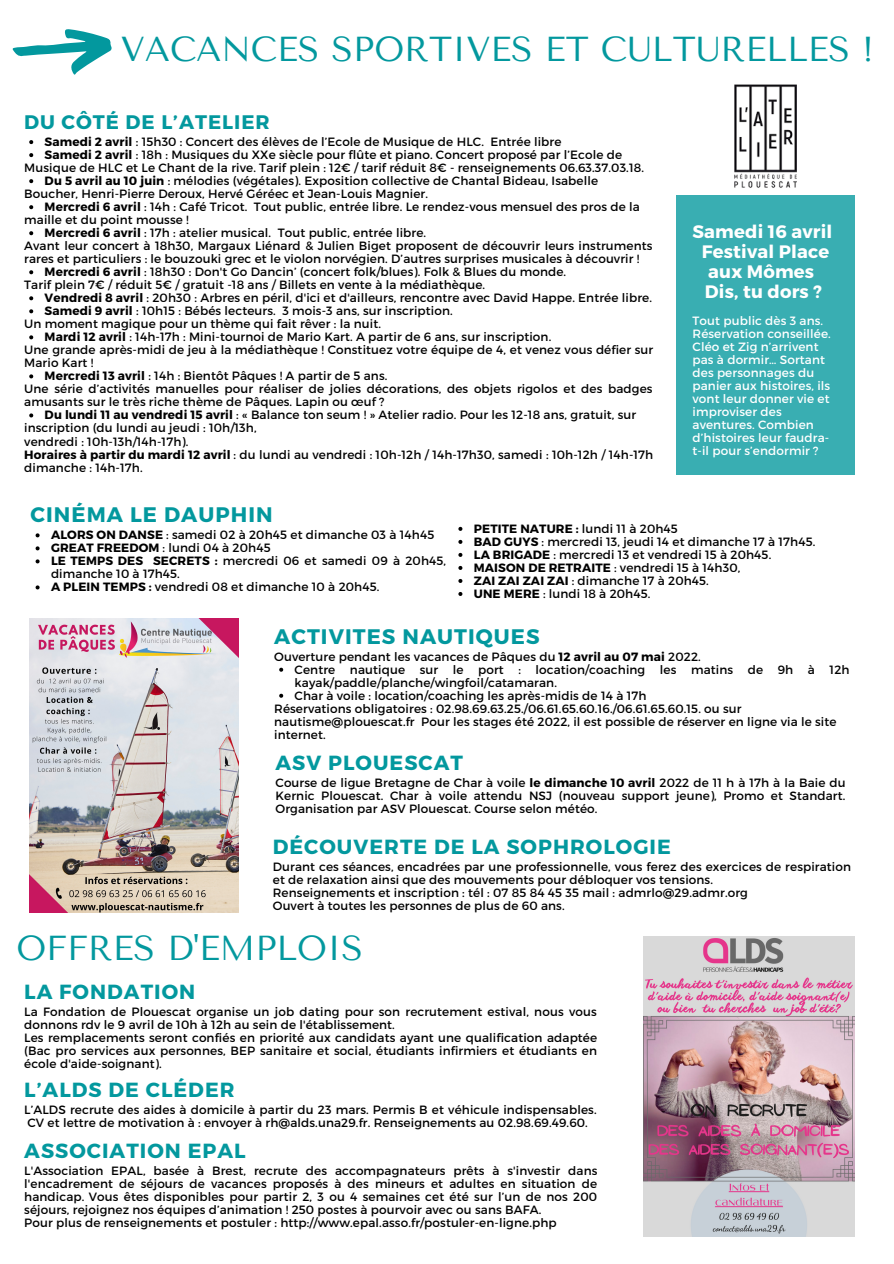
<style>
.page{position:relative;width:894px;height:1264px;background:#fff}
.page>*{position:absolute;margin:0;border:0;box-sizing:border-box;transform-origin:0 0}
.t1{font:34.5px "Tenor Sans";color:#03989e}
.t2{font:700 21px "Montserrat";letter-spacing:.05em;color:#03989e}
.t3{font:700 20.4px "Montserrat";letter-spacing:.05em;color:#03989e}
.t4{font:700 19.65px "Montserrat";letter-spacing:.05em;color:#03989e}
.t5{font:700 18px/20px "Montserrat";letter-spacing:.01em;color:#fff;text-align:center}
.t6{font:12px/13px "Montserrat";letter-spacing:.01em;color:#000}
.t7{font:12px/13px "Montserrat";letter-spacing:.01em;color:#fff}
.t8{font:700 12px "Montserrat";letter-spacing:.01em;color:#000}
.s1{font-weight:700}
.s2{font-weight:400}
</style>
<div class="page">
<img style="left:643px;top:936px;width:211px;height:299px">
<img style="left:30px;top:618px;width:208px;height:294px">
<img style="left:734px;top:84px;width:63px;height:104px">
<svg style="left:12px;top:29px;width:100px;height:46px"></svg>
<svg style="left:458px;top:527px;width:4px;height:4px"></svg>
<svg style="left:458px;top:540px;width:4px;height:4px"></svg>
<svg style="left:458px;top:553px;width:4px;height:4px"></svg>
<svg style="left:458px;top:566px;width:4px;height:4px"></svg>
<svg style="left:458px;top:579px;width:4px;height:4px"></svg>
<svg style="left:458px;top:592px;width:4px;height:4px"></svg>
<div style="left:676px;top:195px;width:178px;height:279px;background:#39aeb2"></div>
<svg style="left:29px;top:140px;width:4px;height:4px"></svg>
<svg style="left:29px;top:153px;width:4px;height:4px"></svg>
<svg style="left:29px;top:179px;width:4px;height:4px"></svg>
<svg style="left:29px;top:205px;width:4px;height:4px"></svg>
<svg style="left:29px;top:231px;width:4px;height:4px"></svg>
<svg style="left:29px;top:270px;width:4px;height:4px"></svg>
<svg style="left:29px;top:296px;width:4px;height:4px"></svg>
<svg style="left:29px;top:309px;width:4px;height:4px"></svg>
<svg style="left:29px;top:335px;width:4px;height:4px"></svg>
<svg style="left:29px;top:374px;width:4px;height:4px"></svg>
<svg style="left:29px;top:413px;width:4px;height:4px"></svg>
<svg style="left:36px;top:533px;width:4px;height:4px"></svg>
<svg style="left:36px;top:546px;width:4px;height:4px"></svg>
<svg style="left:36px;top:559px;width:4px;height:4px"></svg>
<svg style="left:36px;top:585px;width:4px;height:4px"></svg>
<svg style="left:279px;top:667px;width:4px;height:4px"></svg>
<svg style="left:279px;top:693px;width:4px;height:4px"></svg>
<p class="t1" style="left:121px;top:29px;width:754px">VACANCES SPORTIVES ET CULTURELLES !</p>
<p class="t4" style="left:24px;top:110px;width:247px">DU CÔTÉ DE L’ATELIER</p>
<p class="t6" style="left:45px;top:135px;width:518px"><span class="s1">Samedi 2 avril</span> : 15h30 : Concert des élèves de l’Ecole de Musique de HLC. Entrée libre</p>
<p class="t6" style="left:45px;top:148px;width:579px"><span class="s1">Samedi 2 avril</span> : 18h : Musiques du XXe siècle pour flûte et piano. Concert proposé par l’Ecole de</p>
<p class="t6" style="left:45px;top:174px;width:555px"><span class="s1">Du 5 avril au 10 juin</span> : mélodies (végétales). Exposition collective de Chantal Bideau, Isabelle</p>
<p class="t6" style="left:45px;top:200px;width:596px"><span class="s1">Mercredi 6 avril</span> : 14h : Café Tricot. Tout public, entrée libre. Le rendez-vous mensuel des pros de la</p>
<p class="t6" style="left:45px;top:226px;width:383px"><span class="s1">Mercredi 6 avril</span> : 17h : atelier musical. Tout public, entrée libre.</p>
<p class="t6" style="left:45px;top:265px;width:523px"><span class="s1">Mercredi 6 avril</span> : 18h30 : Don't Go Dancin’ (concert folk/blues). Folk &amp; Blues du monde.</p>
<p class="t6" style="left:45px;top:291px;width:608px"><span class="s1">Vendredi 8 avril</span> : 20h30 : Arbres en péril, d'ici et d'ailleurs, rencontre avec David Happe. Entrée libre.</p>
<p class="t6" style="left:45px;top:304px;width:409px"><span class="s1">Samedi 9 avril</span> : 10h15 : Bébés lecteurs. 3 mois-3 ans, sur inscription.</p>
<p class="t6" style="left:45px;top:330px;width:508px"><span class="s1">Mardi 12 avril</span> : 14h-17h : Mini-tournoi de Mario Kart. A partir de 6 ans, sur inscription.</p>
<p class="t6" style="left:45px;top:369px;width:344px"><span class="s1">Mercredi 13 avril</span> : 14h : Bientôt Pâques ! A partir de 5 ans.</p>
<p class="t6" style="left:45px;top:408px;width:593px"><span class="s1">Du lundi 11 au vendredi 15 avril</span> : « Balance ton seum ! » Atelier radio. Pour les 12-18 ans, gratuit, sur</p>
<p class="t6" style="left:24px;top:161px;width:621px">Musique de HLC et Le Chant de la rive. Tarif plein : 12€ / tarif réduit 8€ - renseignements 06.63.37.03.18.</p>
<p class="t6" style="left:24px;top:187px;width:405px">Boucher, Henri-Pierre Deroux, Hervé Géréec et Jean-Louis Magnier.</p>
<p class="t6" style="left:24px;top:213px;width:166px">maille et du point mousse !</p>
<p class="t6" style="left:24px;top:239px;width:629px">Avant leur concert à 18h30, Margaux Liénard &amp; Julien Biget proposent de découvrir leurs instruments rares et particuliers : le bouzouki grec et le violon norvégien. D’autres surprises musicales à découvrir !</p>
<p class="t6" style="left:24px;top:278px;width:462px">Tarif plein 7€ / réduit 5€ / gratuit -18 ans / Billets en vente à la médiathèque.</p>
<p class="t6" style="left:24px;top:317px;width:358px">Un moment magique pour un thème qui fait rêver : la nuit.</p>
<p class="t6" style="left:24px;top:343px;width:630px">Une grande après-midi de jeu à la médiathèque ! Constituez votre équipe de 4, et venez vous défier sur<br>Mario Kart !</p>
<p class="t6" style="left:24px;top:382px;width:629px">Une série d’activités manuelles pour réaliser de jolies décorations, des objets rigolos et des badges amusants sur le très riche thème de Pâques. Lapin ou œuf ?</p>
<p class="t6" style="left:24px;top:421px;width:234px">inscription (du lundi au jeudi : 10h/13h,</p>
<p class="t6" style="left:24px;top:434px;width:166px">vendredi : 10h-13h/14h-17h).</p>
<p class="t6" style="left:24px;top:447px;width:630px"><span class="s1">Horaires à partir du mardi 12 avril</span> : du lundi au vendredi : 10h-12h / 14h-17h30, samedi : 10h-12h / 14h-17h dimanche : 14h-17h.</p>
<p class="t5" style="left:692px;top:221px;width:141px">Samedi 16 avril<br>Festival Place aux Mômes</p>
<p class="t5" style="left:704px;top:281px;width:118px">Dis, tu dors ?</p>
<p class="t7" style="left:692px;top:314px;width:140px">Tout public dès 3 ans.<br>Réservation conseillée.<br>Cléo et Zig n’arrivent pas à dormir… Sortant des personnages du panier aux histoires, ils vont leur donner vie et improviser des aventures. Combien d’histoires leur faudra&shy;t-il pour s’endormir ?</p>
<p class="t2" style="left:31px;top:501px;width:243px">CINÉMA LE DAUPHIN</p>
<p class="t6" style="left:51px;top:528px;width:384px"><span class="s1">ALORS ON DANSE</span> : samedi 02 à 20h45 et dimanche 03 à 14h45</p>
<p class="t6" style="left:51px;top:541px;width:221px"><span class="s1">GREAT FREEDOM</span> : lundi 04 à 20h45</p>
<p class="t6" style="left:51px;top:554px;width:396px"><span class="s1">LE TEMPS DES SECRETS :</span> mercredi 06 et samedi 09 à 20h45, dimanche 10 à 17h45.</p>
<p class="t6" style="left:51px;top:580px;width:330px"><span class="s1">A PLEIN TEMPS :</span> vendredi 08 et dimanche 10 à 20h45.</p>
<p class="t8" style="left:473px;top:521px;width:205px">PETITE NATURE : <span class="s2">lundi 11 à 20h45</span></p>
<p class="t6" style="left:473px;top:534px;width:343px"><span class="s1">BAD GUYS</span> : mercredi 13, jeudi 14 et dimanche 17 à 17h45.</p>
<p class="t6" style="left:473px;top:547px;width:299px"><span class="s1">LA BRIGADE</span> : mercredi 13 et vendredi 15 à 20h45.</p>
<p class="t6" style="left:473px;top:560px;width:268px"><span class="s1">MAISON DE RETRAITE</span> : vendredi 15 à 14h30,</p>
<p class="t6" style="left:473px;top:573px;width:236px"><span class="s1">ZAI ZAI ZAI ZAI</span> : dimanche 17 à 20h45.</p>
<p class="t6" style="left:473px;top:586px;width:178px"><span class="s1">UNE MERE</span> : lundi 18 à 20h45.</p>
<p class="t2" style="left:274px;top:622px;width:267px">ACTIVITES NAUTIQUES</p>
<p class="t6" style="left:274px;top:649px;width:428px">Ouverture pendant les vacances de Pâques du <span class="s1">12 avril au 07 mai</span> 2022.</p>
<p class="t6" style="left:274px;top:701px;width:563px">Réservations obligatoires : 02.98.69.63.25./06.61.65.60.16./06.61.65.60.15. ou sur nautisme@plouescat.fr Pour les stages été 2022, il est possible de réserver en ligne via le site internet.</p>
<p class="t6" style="left:294px;top:662px;width:556px">Centre nautique sur le port : location/coaching les matins de 9h à 12h kayak/paddle/planche/wingfoil/catamaran.</p>
<p class="t6" style="left:294px;top:688px;width:353px">Char à voile : location/coaching les après-midis de 14 à 17h</p>
<p class="t3" style="left:275px;top:749px;width:189px">ASV PLOUESCAT</p>
<p class="t6" style="left:275px;top:775px;width:571px;text-align:justify">Course de ligue Bretagne de Char à voile <span class="s1">le dimanche 10 avril</span> 2022 de 11 h à 17h à la Baie du Kernic Plouescat. Char à voile attendu NSJ (nouveau support jeune), Promo et Standart.<br>Organisation par ASV Plouescat. Course selon météo.</p>
<p class="t3" style="left:273px;top:833px;width:399px">DÉCOUVERTE DE LA SOPHROLOGIE</p>
<p class="t6" style="left:273px;top:860px;width:579px">Durant ces séances, encadrées par une professionnelle, vous ferez des exercices de respiration et de relaxation ainsi que des mouvements pour débloquer vos tensions.</p>
<p class="t6" style="left:273px;top:886px;width:476px">Renseignements et inscription : tél : 07 85 84 45 35 mail : admrlo@29.admr.org</p>
<p class="t6" style="left:273px;top:899px;width:293px">Ouvert à toutes les personnes de plus de 60 ans.</p>
<p class="t1" style="left:16px;top:928px;width:348px">OFFRES D'EMPLOIS</p>
<p class="t3" style="left:24px;top:978px;width:172px">LA FONDATION</p>
<p class="t6" style="left:24px;top:1004px;width:573px">La Fondation de Plouescat organise un job dating pour son recrutement estival, nous vous donnons rdv le 9 avril de 10h à 12h au sein de l'établissement.</p>
<p class="t6" style="left:24px;top:1030px;width:574px;text-align:justify">Les remplacements seront confiés en priorité aux candidats ayant une qualification adaptée (Bac pro services aux personnes, BEP sanitaire et social, étudiants infirmiers et étudiants en école d'aide-soignant).</p>
<p class="t3" style="left:24px;top:1076px;width:212px">L’ALDS DE CLÉDER</p>
<p class="t6" style="left:24px;top:1102px;width:573px">L’ALDS recrute des aides à domicile à partir du 23 mars. Permis B et véhicule indispensables.<br>CV et lettre de motivation à : envoyer à rh@alds.una29.fr. Renseignements au 02.98.69.49.60.</p>
<p class="t3" style="left:24px;top:1137px;width:223px">ASSOCIATION EPAL</p>
<p class="t6" style="left:24px;top:1163px;width:574px;text-align:justify">L'Association EPAL, basée à Brest, recrute des accompagnateurs prêts à s'investir dans l'encadrement de séjours de vacances proposés à des mineurs et adultes en situation de handicap. Vous êtes disponibles pour partir 2, 3 ou 4 semaines cet été sur l’un de nos 200 séjours, rejoignez nos équipes d’animation ! 250 postes à pourvoir avec ou sans BAFA.</p>
<p class="t6" style="left:24px;top:1215px;width:534px">Pour plus de renseignements et postuler : http://www.epal.asso.fr/postuler-en-ligne.php</p>
</div>
